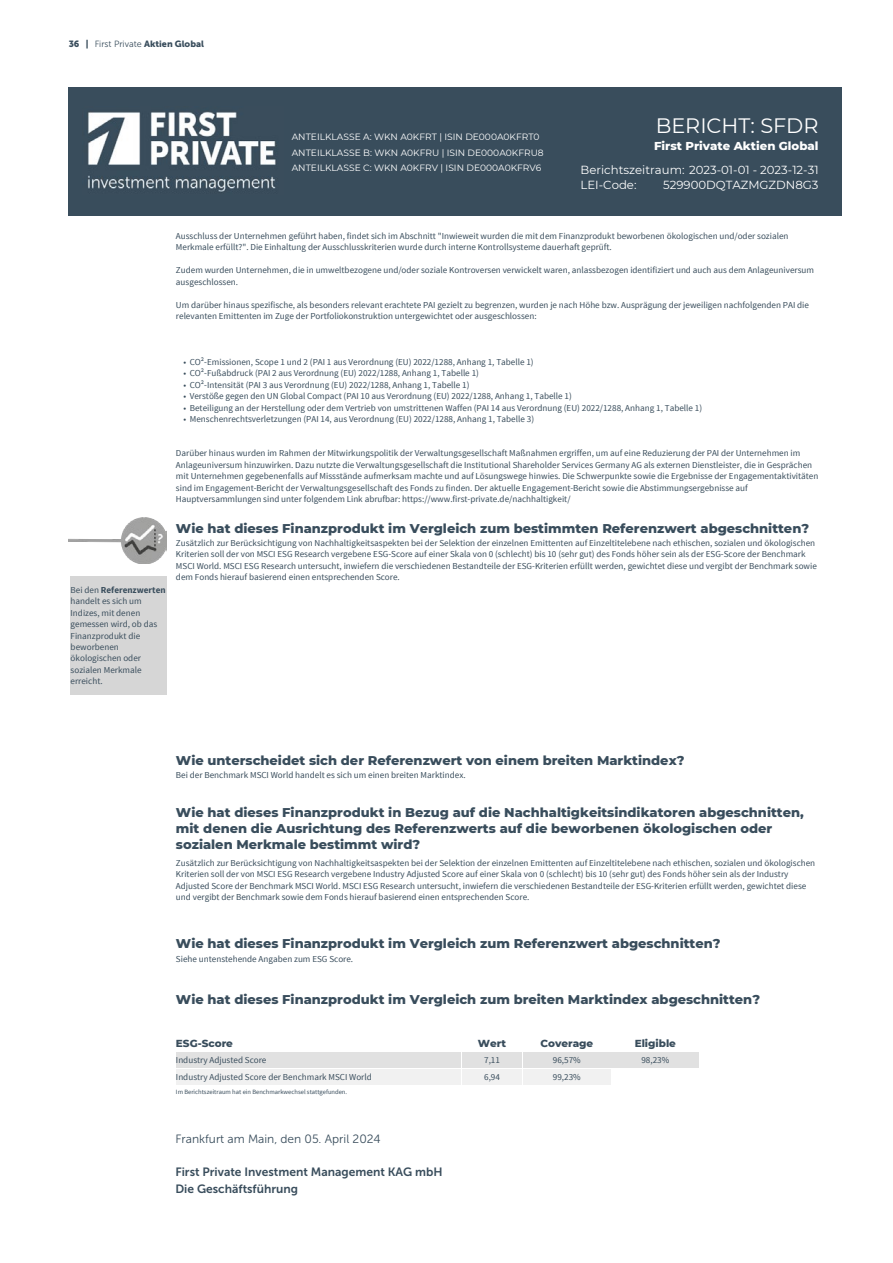
<style>
.page{position:relative;width:893px;height:1263px;background:#fff}
.page>*{position:absolute;margin:0;border:0;box-sizing:border-box;transform-origin:0 0}
.t1{font:20.85px "Montserrat";color:#fff}
.t2{font:800 13.05px/15.9px "Montserrat";color:#394d5c}
.t3{font:12px/16.5px "Museo Sans 700";color:#394d5c}
.t4{font:12px "Museo Sans 300";color:#394d5c}
.t5{font:11.7px "Montserrat";color:#fff}
.t6{font:800 11.7px "Montserrat";color:#fff}
.t7{font:800 10.35px "Montserrat";color:#394d5c}
.t8{font:9.15px/11.4px "Source Sans Pro";color:#394d5c}
.t9{font:9.15px/15.6px "Montserrat";color:#fff}
.t10{font:9px "Museo Sans 900";color:#394d5c}
.t11{font:6.45px "Source Sans Pro";color:#394d5c}
.s1{font-family:"Museo Sans 300"}
.s2{font-weight:700}
</style>
<div class="page">
<div style="left:68px;top:87px;width:774px;height:129px;background:#394d5c"></div>
<img style="left:88px;top:111px;width:189px;height:82px">
<div style="left:71px;top:576px;width:96px;height:118px;background:#d6d6d6"></div>
<img style="left:68px;top:518px;width:99px;height:45px">
<div style="left:176px;top:1052px;width:285px;height:16px;background:#e1e1e1"></div>
<div style="left:462px;top:1052px;width:60px;height:16px;background:#e1e1e1"></div>
<div style="left:176px;top:1069px;width:285px;height:16px;background:#f1f1f1"></div>
<div style="left:462px;top:1069px;width:60px;height:16px;background:#f1f1f1"></div>
<div style="left:523px;top:1052px;width:87px;height:16px;background:#e1e1e1"></div>
<div style="left:523px;top:1069px;width:87px;height:16px;background:#f1f1f1"></div>
<div style="left:612px;top:1052px;width:87px;height:16px;background:#e1e1e1"></div>
<p class="t10" style="left:69px;top:39px;width:137px">36 | <span class="s1">First Private</span> Aktien Global</p>
<p class="t9" style="left:292px;top:129px;width:253px">ANTEILKLASSE A: WKN A0KFRT | ISIN DE000A0KFRT0<br>ANTEILKLASSE B: WKN A0KFRU | ISIN DE000A0KFRU8<br>ANTEILKLASSE C: WKN A0KFRV | ISIN DE000A0KFRV6</p>
<h1 class="t1" style="left:656px;top:111px;width:164px">BERICHT: SFDR</h1>
<p class="t6" style="left:654px;top:138px;width:166px">First Private Aktien Global</p>
<p class="t5" style="left:580px;top:162px;width:240px">Berichtszeitraum: 2023-01-01 - 2023-12-31</p>
<p class="t5" style="left:580px;top:177px;width:57px">LEI-Code:</p>
<p class="t5" style="left:663px;top:177px;width:157px">529900DQTAZMGZDN8G3</p>
<p class="t8" style="left:176px;top:230px;width:614px">Ausschluss der Unternehmen geführt haben, findet sich im Abschnitt "Inwieweit wurden die mit dem Finanzprodukt beworbenen ökologischen und/oder sozialen<br>Merkmale erfüllt?". Die Einhaltung der Ausschlusskriterien wurde durch interne Kontrollsysteme dauerhaft geprüft.</p>
<p class="t8" style="left:176px;top:265px;width:639px">Zudem wurden Unternehmen, die in umweltbezogene und/oder soziale Kontroversen verwickelt waren, anlassbezogen identifiziert und auch aus dem Anlageuniversum ausgeschlossen.</p>
<p class="t8" style="left:176px;top:299px;width:635px">Um darüber hinaus spezifische, als besonders relevant erachtete PAI gezielt zu begrenzen, wurden je nach Höhe bzw. Ausprägung der jeweiligen nachfolgenden PAI die relevanten Emittenten im Zuge der Portfoliokonstruktion untergewichtet oder ausgeschlossen:</p>
<p class="t8" style="left:183px;top:356px;width:352px">• CO²-Emissionen, Scope 1 und 2 (PAI 1 aus Verordnung (EU) 2022/1288, Anhang 1, Tabelle 1)</p>
<p class="t8" style="left:183px;top:368px;width:297px">• CO²-Fußabdruck (PAI 2 aus Verordnung (EU) 2022/1288, Anhang 1, Tabelle 1)</p>
<p class="t8" style="left:183px;top:379px;width:288px">• CO²-Intensität (PAI 3 aus Verordnung (EU) 2022/1288, Anhang 1, Tabelle 1)</p>
<p class="t8" style="left:183px;top:391px;width:390px">• Verstöße gegen den UN Global Compact (PAI 10 aus Verordnung (EU) 2022/1288, Anhang 1, Tabelle 1)</p>
<p class="t8" style="left:183px;top:402px;width:520px">• Beteiligung an der Herstellung oder dem Vertrieb von umstrittenen Waffen (PAI 14 aus Verordnung (EU) 2022/1288, Anhang 1, Tabelle 1)</p>
<p class="t8" style="left:183px;top:413px;width:352px">• Menschenrechtsverletzungen (PAI 14, aus Verordnung (EU) 2022/1288, Anhang 1, Tabelle 3)</p>
<p class="t8" style="left:176px;top:448px;width:644px">Darüber hinaus wurden im Rahmen der Mitwirkungspolitik der Verwaltungsgesellschaft Maßnahmen ergriffen, um auf eine Reduzierung der PAI der Unternehmen im Anlageuniversum hinzuwirken. Dazu nutzte die Verwaltungsgesellschaft die Institutional Shareholder Services Germany AG als externen Dienstleister, die in Gesprächen mit Unternehmen gegebenenfalls auf Missstände aufmerksam machte und auf Lösungswege hinwies. Die Schwerpunkte sowie die Ergebnisse der Engagementaktivitäten sind im Engagement-Bericht der Verwaltungsgesellschaft des Fonds zu finden. Der aktuelle Engagement-Bericht sowie die Abstimmungsergebnisse auf Hauptversammlungen sind unter folgendem Link abrufbar: https://www.first-private.de/nachhaltigkeit/</p>
<h2 class="t2" style="left:176px;top:520px;width:635px">Wie hat dieses Finanzprodukt im Vergleich zum bestimmten Referenzwert abgeschnitten?</h2>
<p class="t8" style="left:71px;top:584px;width:96px">Bei den <span class="s2">Referenzwerten </span>handelt es sich um<br>Indizes, mit denen gemessen wird, ob das<br>Finanzprodukt die beworbenen ökologischen oder sozialen Merkmale erreicht.</p>
<p class="t8" style="left:176px;top:537px;width:642px">Zusätzlich zur Berücksichtigung von Nachhaltigkeitsaspekten bei der Selektion der einzelnen Emittenten auf Einzeltitelebene nach ethischen, sozialen und ökologischen Kriterien soll der von MSCI ESG Research vergebene ESG-Score auf einer Skala von 0 (schlecht) bis 10 (sehr gut) des Fonds höher sein als der ESG-Score der Benchmark MSCI World. MSCI ESG Research untersucht, inwiefern die verschiedenen Bestandteile der ESG-Kriterien erfüllt werden, gewichtet diese und vergibt der Benchmark sowie dem Fonds hierauf basierend einen entsprechenden Score.</p>
<h2 class="t2" style="left:176px;top:751px;width:510px">Wie unterscheidet sich der Referenzwert von einem breiten Marktindex?</h2>
<p class="t8" style="left:176px;top:770px;width:291px">Bei der Benchmark MSCI World handelt es sich um einen breiten Marktindex.</p>
<h2 class="t2" style="left:176px;top:804px;width:629px">Wie hat dieses Finanzprodukt in Bezug auf die Nachhaltigkeitsindikatoren abgeschnitten, mit denen die Ausrichtung des Referenzwerts auf die beworbenen ökologischen oder sozialen Merkmale bestimmt wird?</h2>
<p class="t8" style="left:176px;top:857px;width:641px">Zusätzlich zur Berücksichtigung von Nachhaltigkeitsaspekten bei der Selektion der einzelnen Emittenten auf Einzeltitelebene nach ethischen, sozialen und ökologischen Kriterien soll der von MSCI ESG Research vergebene Industry Adjusted Score auf einer Skala von 0 (schlecht) bis 10 (sehr gut) des Fonds höher sein als der Industry Adjusted Score der Benchmark MSCI World. MSCI ESG Research untersucht, inwiefern die verschiedenen Bestandteile der ESG-Kriterien erfüllt werden, gewichtet diese und vergibt der Benchmark sowie dem Fonds hierauf basierend einen entsprechenden Score.</p>
<h2 class="t2" style="left:176px;top:935px;width:546px">Wie hat dieses Finanzprodukt im Vergleich zum Referenzwert abgeschnitten?</h2>
<p class="t8" style="left:176px;top:953px;width:179px">Siehe untenstehende Angaben zum ESG Score.</p>
<h2 class="t2" style="left:176px;top:991px;width:586px">Wie hat dieses Finanzprodukt im Vergleich zum breiten Marktindex abgeschnitten?</h2>
<p class="t7" style="left:176px;top:1035px;width:58px">ESG-Score</p>
<p class="t7" style="left:478px;top:1035px;width:30px">Wert</p>
<p class="t8" style="left:176px;top:1055px;width:92px">Industry Adjusted Score</p>
<p class="t8" style="left:484px;top:1055px;width:17px">7,11</p>
<p class="t8" style="left:176px;top:1071px;width:197px">Industry Adjusted Score der Benchmark MSCI World</p>
<p class="t8" style="left:484px;top:1071px;width:17px">6,94</p>
<p class="t7" style="left:635px;top:1035px;width:43px">Eligible</p>
<p class="t8" style="left:641px;top:1055px;width:29px">98,23%</p>
<p class="t7" style="left:540px;top:1035px;width:54px">Coverage</p>
<p class="t8" style="left:553px;top:1052px;width:29px;line-height:17px">96,57%<br>99,23%</p>
<p class="t11" style="left:176px;top:1087px;width:173px">Im Berichtszeitraum hat ein Benchmarkwechsel stattgefunden.</p>
<h3 class="t4" style="left:175px;top:1132px;width:207px">Frankfurt am Main, den 05. April 2024</h3>
<h3 class="t3" style="left:175px;top:1164px;width:269px">First Private Investment Management KAG mbH<br>Die Geschäftsführung</h3>
</div>
